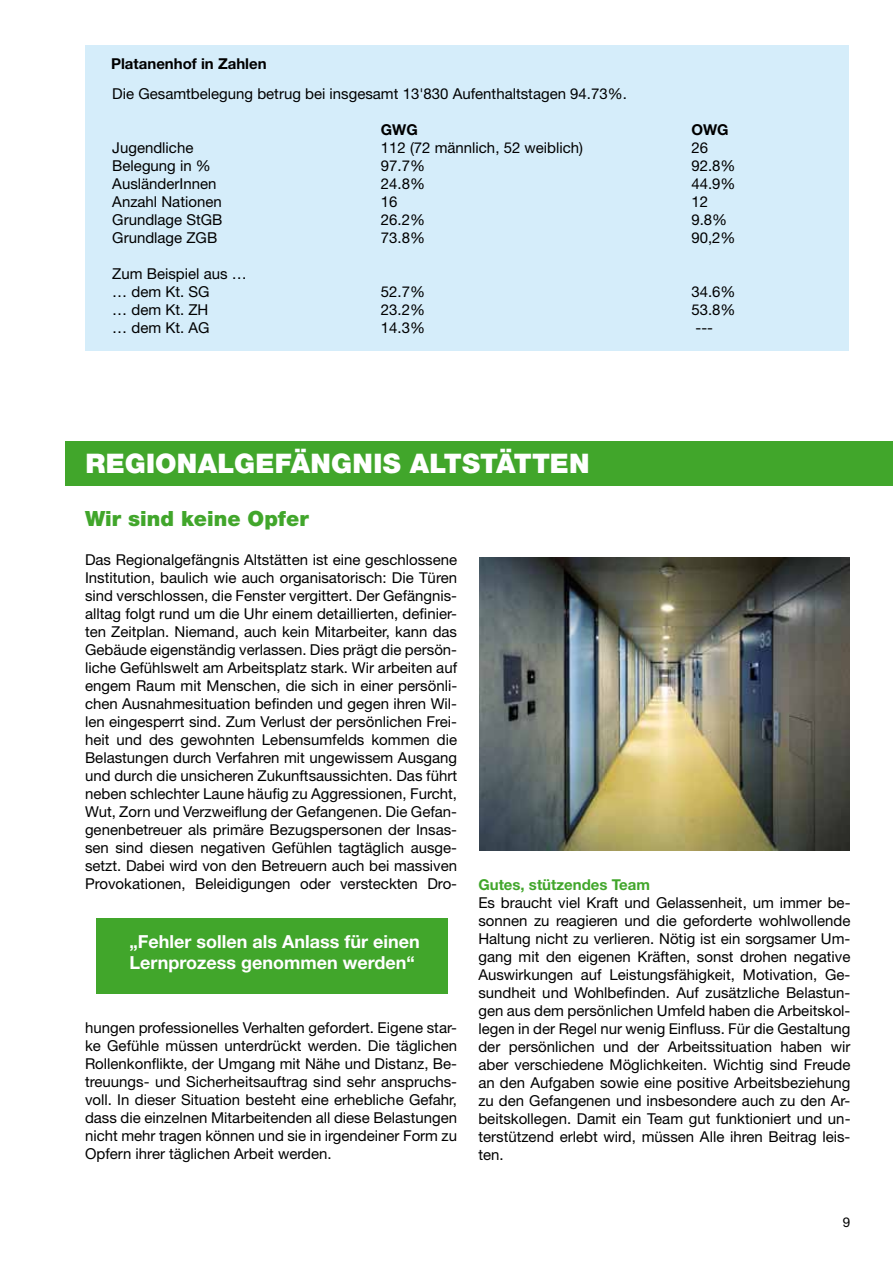
<style>
.page{position:relative;width:893px;height:1263px;background:#fff}
.page>*{position:absolute;margin:0;border:0;box-sizing:border-box;transform-origin:0 0}
.t1{font:900 27px "Helvetica Neue LT";letter-spacing:.01em;color:#fff}
.t2{font:900 21px "Helvetica Neue LT";color:#41a62b}
.t3{font:700 18px/21.6px "Helvetica Neue LT";color:#fff}
.t4{font:15px/18px "Helvetica Neue LT";color:#000;text-align:justify}
.t5{font:700 15px "Helvetica Neue LT";color:#000}
.t6{font:700 15px "Helvetica Neue LT";color:#41a62b}
.t7{font:13.5px "Helvetica Neue LT";color:#000}
</style>
<div class="page">
<div style="left:85px;top:46px;width:764px;height:305px;background:#d5edfa"></div>
<div style="left:66px;top:441px;width:827px;height:45px;background:#41a62b"></div>
<div style="left:97px;top:918px;width:351px;height:75px;background:#41a62b"></div>
<img style="left:479px;top:557px;width:370px;height:293px">
<p class="t5" style="left:111px;top:54px;width:157px">Platanenhof in Zahlen</p>
<p class="t4" style="left:112px;top:85px;width:516px">Die Gesamtbelegung betrug bei insgesamt 13'830 Aufenthaltstagen 94.73%.</p>
<p class="t5" style="left:381px;top:121px;width:38px">GWG</p>
<p class="t5" style="left:691px;top:121px;width:39px">OWG</p>
<p class="t4" style="left:112px;top:139px;width:83px">Jugendliche</p>
<p class="t4" style="left:381px;top:139px;width:204px">112 (72 männlich, 52 weiblich)</p>
<p class="t4" style="left:691px;top:139px;width:18px">26</p>
<p class="t4" style="left:112px;top:157px;width:100px">Belegung in %</p>
<p class="t4" style="left:381px;top:157px;width:46px">97.7%</p>
<p class="t4" style="left:691px;top:157px;width:46px">92.8%</p>
<p class="t4" style="left:112px;top:175px;width:106px">AusländerInnen</p>
<p class="t4" style="left:381px;top:175px;width:46px">24.8%</p>
<p class="t4" style="left:691px;top:175px;width:46px">44.9%</p>
<p class="t4" style="left:112px;top:193px;width:111px">Anzahl Nationen</p>
<p class="t4" style="left:381px;top:193px;width:18px">16</p>
<p class="t4" style="left:691px;top:193px;width:18px">12</p>
<p class="t4" style="left:112px;top:211px;width:112px">Grundlage StGB</p>
<p class="t4" style="left:381px;top:211px;width:46px">26.2%</p>
<p class="t4" style="left:691px;top:211px;width:37px">9.8%</p>
<p class="t4" style="left:112px;top:229px;width:107px">Grundlage ZGB</p>
<p class="t4" style="left:381px;top:229px;width:46px">73.8%</p>
<p class="t4" style="left:691px;top:229px;width:46px">90,2%</p>
<p class="t4" style="left:112px;top:265px;width:136px">Zum Beispiel aus … … dem Kt. SG</p>
<p class="t4" style="left:381px;top:283px;width:46px">52.7%</p>
<p class="t4" style="left:691px;top:283px;width:46px">34.6%</p>
<p class="t4" style="left:112px;top:301px;width:98px">… dem Kt. ZH</p>
<p class="t4" style="left:381px;top:301px;width:46px">23.2%</p>
<p class="t4" style="left:691px;top:301px;width:46px">53.8%</p>
<p class="t4" style="left:112px;top:319px;width:99px">… dem Kt. AG</p>
<p class="t4" style="left:381px;top:319px;width:46px">14.3%</p>
<p class="t4" style="left:695px;top:319px;width:19px">---</p>
<h1 class="t1" style="left:85px;top:448px;width:19px">REGIO</h1>
<h1 class="t1" style="left:177px;top:448px;width:41px">NALGEF</h1>
<h1 class="t1" style="left:291px;top:448px;width:138px">ÄNGNIS ALTST</h1>
<h1 class="t1" style="left:496px;top:448px;width:37px">ÄTTE</h1>
<h1 class="t1" style="left:569px;top:448px;width:22px">N</h1>
<h2 class="t2" style="left:85px;top:506px;width:225px">Wir sind keine Opfer</h2>
<p class="t4" style="left:85px;top:551px;width:374px">Das Regionalgefängnis Altstätten ist eine geschlossene Institution, baulich wie auch organisatorisch: Die Türen sind verschlossen, die Fenster vergittert. Der Gefängnis&shy;alltag folgt rund um die Uhr einem detaillierten, definier&shy;ten Zeitplan. Niemand, auch kein Mitarbeiter, kann das Gebäude eigenständig verlassen. Dies prägt die persön&shy;liche Gefühlswelt am Arbeitsplatz stark. Wir arbeiten auf engem Raum mit Menschen, die sich in einer persönli&shy;chen Ausnahmesituation befinden und gegen ihren Wil&shy;len eingesperrt sind. Zum Verlust der persönlichen Frei&shy;heit und des gewohnten Lebensumfelds kommen die Belastungen durch Verfahren mit ungewissem Ausgang und durch die unsicheren Zukunftsaussichten. Das führt neben schlechter Laune häufig zu Aggressionen, Furcht, Wut, Zorn und Verzweiflung der Gefangenen. Die Gefan&shy;genenbetreuer als primäre Bezugspersonen der Insas&shy;sen sind diesen negativen Gefühlen tagtäglich ausge&shy;setzt. Dabei wird von den Betreuern auch bei massiven Provokationen, Beleidigungen oder versteckten Dro-</p>
<p class="t3" style="left:130px;top:930px;width:292px">„Fehler sollen als Anlass für einen<br>Lernprozess genommen werden“</p>
<p class="t4" style="left:85px;top:1019px;width:374px">hungen professionelles Verhalten gefordert. Eigene star&shy;ke Gefühle müssen unterdrückt werden. Die täglichen Rollenkonflikte, der Umgang mit Nähe und Distanz, Be&shy;treuungs- und Sicherheitsauftrag sind sehr anspruchs&shy;voll. In dieser Situation besteht eine erhebliche Gefahr, dass die einzelnen Mitarbeitenden all diese Belastungen nicht mehr tragen können und sie in irgendeiner Form zu Opfern ihrer täglichen Arbeit werden.</p>
<p class="t6" style="left:478px;top:876px;width:173px">Gutes, stützendes Team</p>
<p class="t4" style="left:478px;top:894px;width:374px">Es braucht viel Kraft und Gelassenheit, um immer be&shy;sonnen zu reagieren und die geforderte wohlwollende Haltung nicht zu verlieren. Nötig ist ein sorgsamer Um&shy;gang mit den eigenen Kräften, sonst drohen negative Auswirkungen auf Leistungsfähigkeit, Motivation, Ge&shy;sundheit und Wohlbefinden. Auf zusätzliche Belastun&shy;gen aus dem persönlichen Umfeld haben die Arbeitskol&shy;legen in der Regel nur wenig Einfluss. Für die Gestaltung der persönlichen und der Arbeitssituation haben wir aber verschiedene Möglichkeiten. Wichtig sind Freude an den Aufgaben sowie eine positive Arbeitsbeziehung zu den Gefangenen und insbesondere auch zu den Ar&shy;beitskollegen. Damit ein Team gut funktioniert und un&shy;terstützend erlebt wird, müssen Alle ihren Beitrag leis&shy;ten.</p>
<p class="t7" style="left:843px;top:1214px;width:9px">9</p>
</div>
